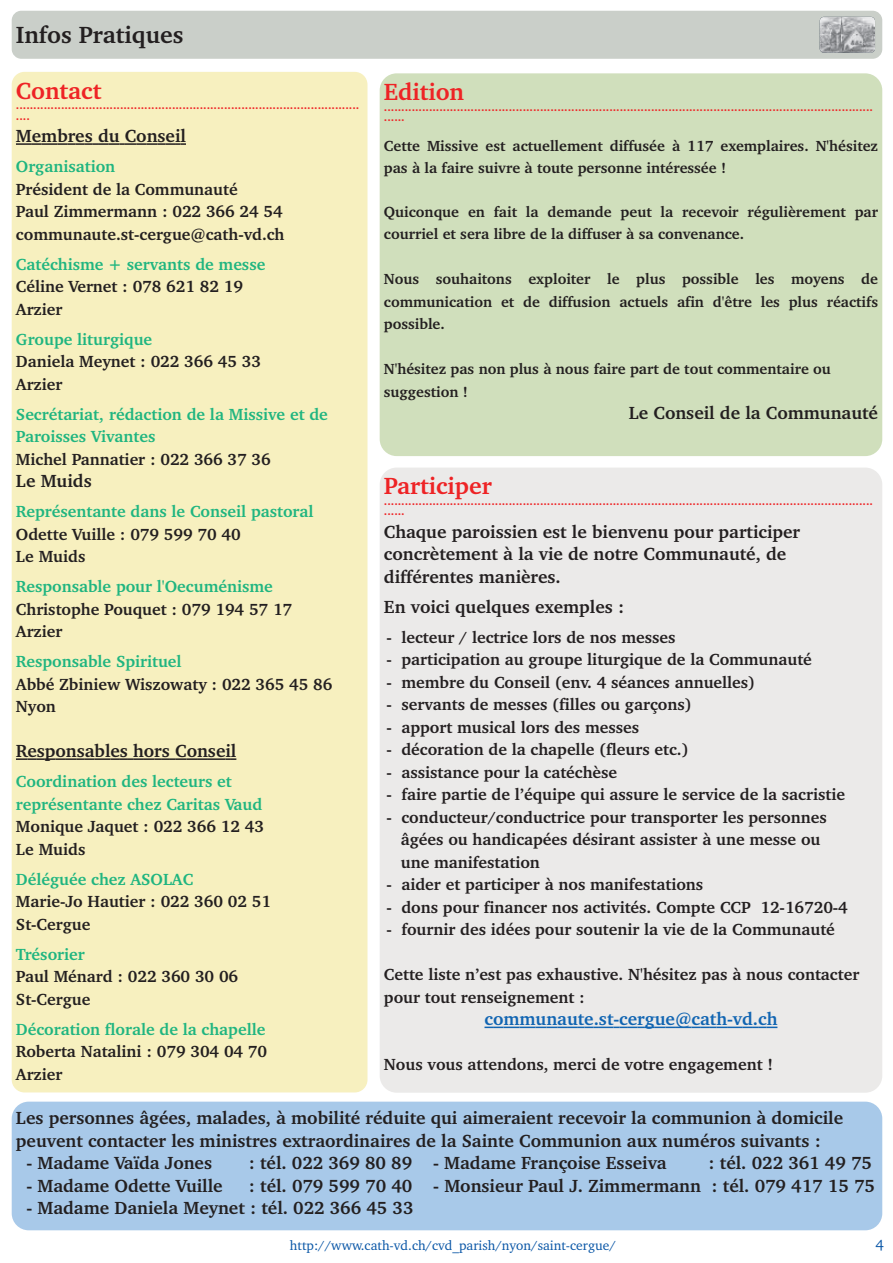
<style>
.page{position:relative;width:893px;height:1263px;background:#fff}
.page>*{position:absolute;margin:0;border:0;box-sizing:border-box;transform-origin:0 0}
.t1{font:700 24px "Charter BT";color:#ee2325}
.t2{font:700 24px "Charter BT";color:#231f20}
.t3{font:700 18px/22.5px "Charter BT";color:#231f20}
.t4{font:700 18px "Charter BT";color:#1165b2}
.t5{font:700 16.5px/22.5px "Charter BT";color:#231f20}
.t6{font:700 16.5px/22.5px "Charter BT";color:#1fb580}
.t7{font:700 15px/22.5px "Charter BT";color:#231f20}
.t8{font:15px "Charter BT";color:#0855a6}
.t9{font:13.5px "Charter BT";color:#0855a6}
.t10{font:700 12px/10.5px "Charter BT";color:#ee2325}
</style>
<div class="page">
<div style="left:12px;top:11px;width:870px;height:48px;background:#cacfc9;border-radius:10px"></div>
<div style="left:12px;top:72px;width:355px;height:1020px;background:#f7f0bf;border-radius:13px"></div>
<svg style="left:16px;top:143px;width:170px;height:2px"></svg>
<svg style="left:16px;top:758px;width:220px;height:2px"></svg>
<div style="left:380px;top:73px;width:502px;height:383px;background:#d0dfbc;border-radius:17px"></div>
<div style="left:380px;top:468px;width:502px;height:625px;background:#ebeae9;border-radius:17px"></div>
<svg style="left:484px;top:1026px;width:293px;height:2px"></svg>
<div style="left:12px;top:1102px;width:870px;height:128px;background:#a8c9e9;border-radius:17px"></div>
<div style="left:820px;top:17px;width:55px;height:36px;background:#969a9f;border-radius:4px"></div>
<img style="left:820px;top:17px;width:55px;height:35px;border-radius:4px">
<h1 class="t2" style="left:16px;top:25px;width:169px">Infos Pratiques</h1>
<h1 class="t1" style="left:16px;top:81px;width:87px">Contact</h1>
<p class="t10" style="left:16px;top:101px;width:345px">................................................................................................... ....</p>
<p class="t3" style="left:16px;top:126px;width:172px">Membres du Conseil</p>
<p class="t6" style="left:16px;top:157px;width:101px">Organisation</p>
<p class="t5" style="left:16px;top:179px;width:270px">Président de la Communauté<br>Paul Zimmermann : 022 366 24 54 communaute.st-cergue@cath-vd.ch</p>
<p class="t6" style="left:16px;top:254px;width:251px">Catéchisme + servants de messe</p>
<p class="t5" style="left:16px;top:277px;width:228px">Céline Vernet : 078 621 82 19<br>Arzier</p>
<p class="t6" style="left:16px;top:329px;width:138px">Groupe liturgique</p>
<p class="t5" style="left:16px;top:352px;width:246px">Daniela Meynet : 022 366 45 33<br>Arzier</p>
<p class="t6" style="left:16px;top:404px;width:313px">Secrétariat, rédaction de la Missive et de<br>Paroisses Vivantes</p>
<p class="t5" style="left:16px;top:449px;width:256px">Michel Pannatier : 022 366 37 36</p>
<p class="t3" style="left:16px;top:471px;width:77px">Le Muids</p>
<p class="t6" style="left:16px;top:502px;width:299px">Représentante dans le Conseil pastoral</p>
<p class="t5" style="left:16px;top:524px;width:226px">Odette Vuille : 079 599 70 40<br>Le Muids</p>
<p class="t6" style="left:16px;top:577px;width:258px">Responsable pour l'Oecuménisme</p>
<p class="t5" style="left:16px;top:599px;width:278px">Christophe Pouquet : 079 194 57 17<br>Arzier</p>
<p class="t6" style="left:16px;top:652px;width:167px">Responsable Spirituel</p>
<p class="t5" style="left:16px;top:674px;width:318px">Abbé Zbiniew Wiszowaty : 022 365 45 86<br>Nyon</p>
<p class="t3" style="left:16px;top:741px;width:222px">Responsables hors Conseil</p>
<p class="t6" style="left:16px;top:772px;width:248px">Coordination des lecteurs et représentante chez Caritas Vaud</p>
<p class="t5" style="left:16px;top:817px;width:250px">Monique Jaquet : 022 366 12 43<br>Le Muids</p>
<p class="t6" style="left:16px;top:869px;width:179px">Déléguée chez ASOLAC</p>
<p class="t5" style="left:16px;top:892px;width:256px">Marie-Jo Hautier : 022 360 02 51<br>St-Cergue</p>
<p class="t6" style="left:16px;top:944px;width:70px">Trésorier</p>
<p class="t5" style="left:16px;top:967px;width:224px">Paul Ménard : 022 360 30 06<br>St-Cergue</p>
<p class="t6" style="left:16px;top:1019px;width:251px">Décoration florale de la chapelle</p>
<p class="t5" style="left:16px;top:1042px;width:253px">Roberta Natalini : 079 304 04 70<br>Arzier</p>
<h1 class="t1" style="left:384px;top:82px;width:82px">Edition</h1>
<p class="t10" style="left:384px;top:102px;width:490px">............................................................................................................................................. ......</p>
<p class="t7" style="left:384px;top:136px;width:496px;line-height:21.6px">Cette Missive est actuellement diffusée à 117 exemplaires. N'hésitez pas à la faire suivre à toute personne intéressée !</p>
<p class="t7" style="left:384px;top:202px;width:496px">Quiconque en fait la demande peut la recevoir régulièrement par courriel et sera libre de la diffuser à sa convenance.</p>
<p class="t7" style="left:384px;top:269px;width:496px;text-align:justify">Nous souhaitons exploiter le plus possible les moyens de communication et de diffusion actuels afin d'être les plus réactifs possible.</p>
<p class="t7" style="left:384px;top:359px;width:448px">N'hésitez pas non plus à nous faire part de tout commentaire ou suggestion !</p>
<p class="t3" style="left:629px;top:403px;width:251px">Le Conseil de la Communauté</p>
<h1 class="t1" style="left:384px;top:477px;width:109px">Participer</h1>
<p class="t10" style="left:384px;top:496px;width:490px">............................................................................................................................................. ......</p>
<p class="t3" style="left:384px;top:522px;width:418px">Chaque paroissien est le bienvenu pour participer concrètement à la vie de notre Communauté, de différentes manières.</p>
<p class="t3" style="left:384px;top:597px;width:242px">En voici quelques exemples :</p>
<p class="t5" style="left:386px;top:627px;width:291px">- lecteur / lectrice lors de nos messes</p>
<p class="t5" style="left:386px;top:650px;width:427px">- participation au groupe liturgique de la Communauté</p>
<p class="t5" style="left:386px;top:672px;width:370px">- membre du Conseil (env. 4 séances annuelles)</p>
<p class="t5" style="left:386px;top:695px;width:307px">- servants de messes (filles ou garçons)</p>
<p class="t5" style="left:386px;top:717px;width:254px">- apport musical lors des messes</p>
<p class="t5" style="left:386px;top:740px;width:304px">- décoration de la chapelle (fleurs etc.)</p>
<p class="t5" style="left:386px;top:762px;width:232px">- assistance pour la catéchèse</p>
<p class="t5" style="left:386px;top:785px;width:460px">- faire partie de l’équipe qui assure le service de la sacristie</p>
<p class="t5" style="left:401px;top:807px;width:427px;text-indent:-14px">- conducteur/conductrice pour transporter les personnes âgées ou handicapées désirant assister à une messe ou une manifestation</p>
<p class="t5" style="left:386px;top:875px;width:318px">- aider et participer à nos manifestations</p>
<p class="t5" style="left:386px;top:897px;width:463px">- dons pour financer nos activités. Compte CCP 12-16720-4</p>
<p class="t5" style="left:386px;top:920px;width:450px">- fournir des idées pour soutenir la vie de la Communauté</p>
<p class="t5" style="left:384px;top:965px;width:477px">Cette liste n’est pas exhaustive. N'hésitez pas à nous contacter pour tout renseignement :</p>
<p class="t4" style="left:484px;top:1012px;width:294px">communaute.st-cergue@cath-vd.ch</p>
<p class="t5" style="left:384px;top:1055px;width:391px">Nous vous attendons, merci de votre engagement !</p>
<p class="t3" style="left:16px;top:1108px;width:829px">Les personnes âgées, malades, à mobilité réduite qui aimeraient recevoir la communion à domicile peuvent contacter les ministres extraordinaires de la Sainte Communion aux numéros suivants :</p>
<p class="t3" style="left:26px;top:1153px;width:187px">- Madame Vaïda Jones</p>
<p class="t3" style="left:249px;top:1153px;width:419px">: tél. 022 369 80 89 - Madame Françoise Esseiva</p>
<p class="t3" style="left:709px;top:1153px;width:165px">: tél. 022 361 49 75</p>
<p class="t3" style="left:26px;top:1176px;width:198px">- Madame Odette Vuille</p>
<p class="t3" style="left:249px;top:1176px;width:628px">: tél. 079 599 70 40 - Monsieur Paul J. Zimmermann : tél. 079 417 15 75</p>
<p class="t3" style="left:26px;top:1198px;width:389px">- Madame Daniela Meynet : tél. 022 366 45 33</p>
<p class="t9" style="left:290px;top:1240px;width:327px">http://www.cath-vd.ch/cvd_parish/nyon/saint-cergue/</p>
<p class="t8" style="left:875px;top:1239px;width:10px">4</p>
</div>
